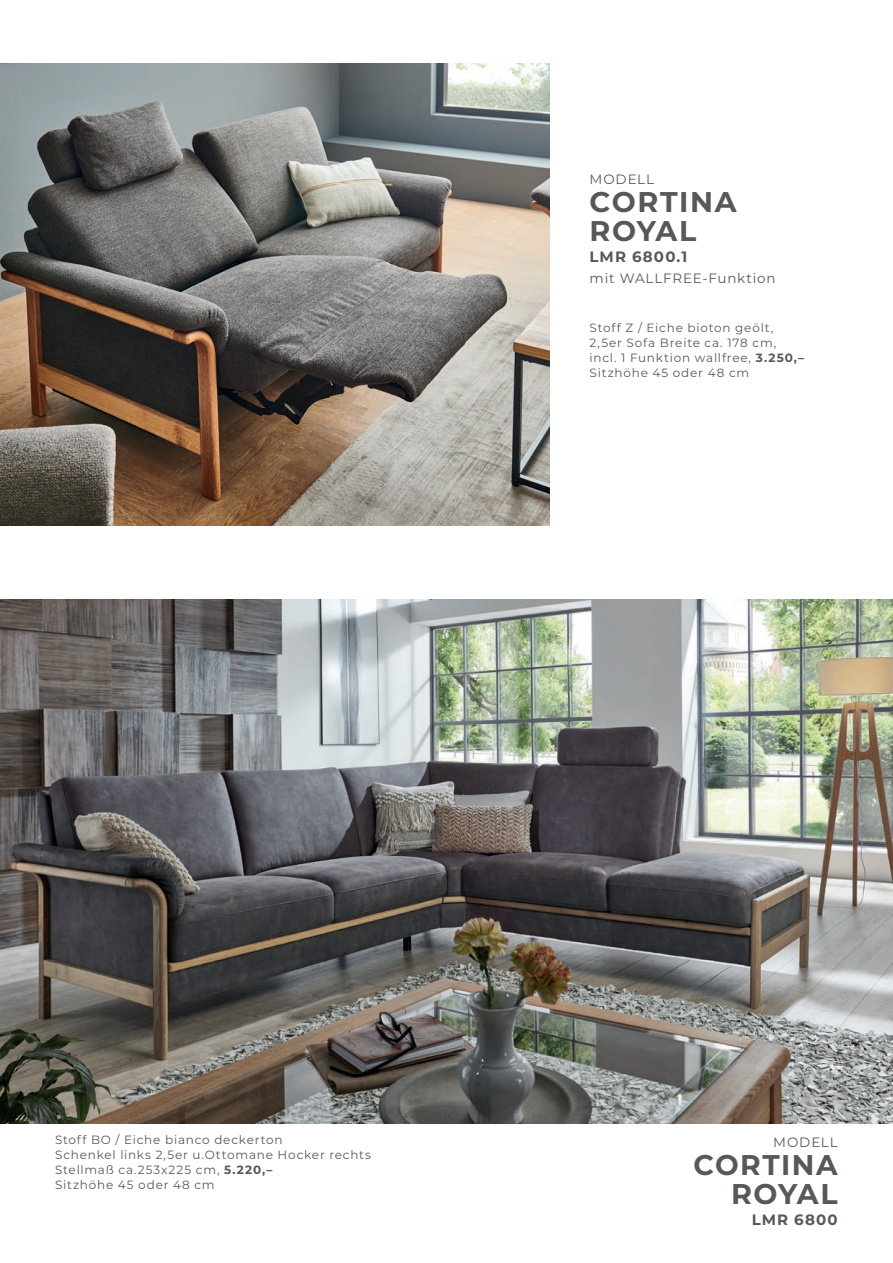
<style>
.page{position:relative;width:893px;height:1263px;background:#fff}
.page>*{position:absolute;margin:0;border:0;box-sizing:border-box;transform-origin:0 0}
.t1{font:700 28.5px/28.5px "Montserrat";letter-spacing:.055em;color:#57585a;text-align:right}
.t2{font:700 15px "Montserrat";letter-spacing:.08em;color:#57585a}
.t3{font:13.5px "Montserrat";letter-spacing:.065em;color:#57585a}
.t4{font:12px/15px "Montserrat";letter-spacing:.065em;color:#57585a}
.s1{font-weight:700}
</style>
<div class="page">
<img style="left:0;top:600px;width:893px;height:524px">
<img style="left:0;top:64px;width:549px;height:461px">
<p class="t3" style="left:590px;top:170px;width:66px">MODELL</p>
<h1 class="t1" style="left:590px;top:186px;width:149px;text-align:left">CORTINA<br>ROYAL</h1>
<p class="t2" style="left:590px;top:246px;width:99px">LMR 6800.1</p>
<p class="t3" style="left:590px;top:269px;width:188px">mit WALLFREE-Funktion</p>
<p class="t4" style="left:590px;top:319px;width:216px">Stoff Z / Eiche bioton geölt,<br>2,5er Sofa Breite ca. 178 cm, incl. 1 Funktion wallfree, <span class="s1">3.250,–<br></span>Sitzhöhe 45 oder 48 cm</p>
<p class="t4" style="left:55px;top:1131px;width:318px">Stoff BO / Eiche bianco deckerton<br>Schenkel links 2,5er u.Ottomane Hocker rechts Stellmaß ca.253x225 cm, <span class="s1">5.220,–<br></span>Sitzhöhe 45 oder 48 cm</p>
<p class="t3" style="left:773px;top:1133px;width:66px">MODELL</p>
<h1 class="t1" style="left:693px;top:1149px;width:146px">CORTINA<br>ROYAL</h1>
<p class="t2" style="left:752px;top:1209px;width:87px">LMR 6800</p>
</div>
